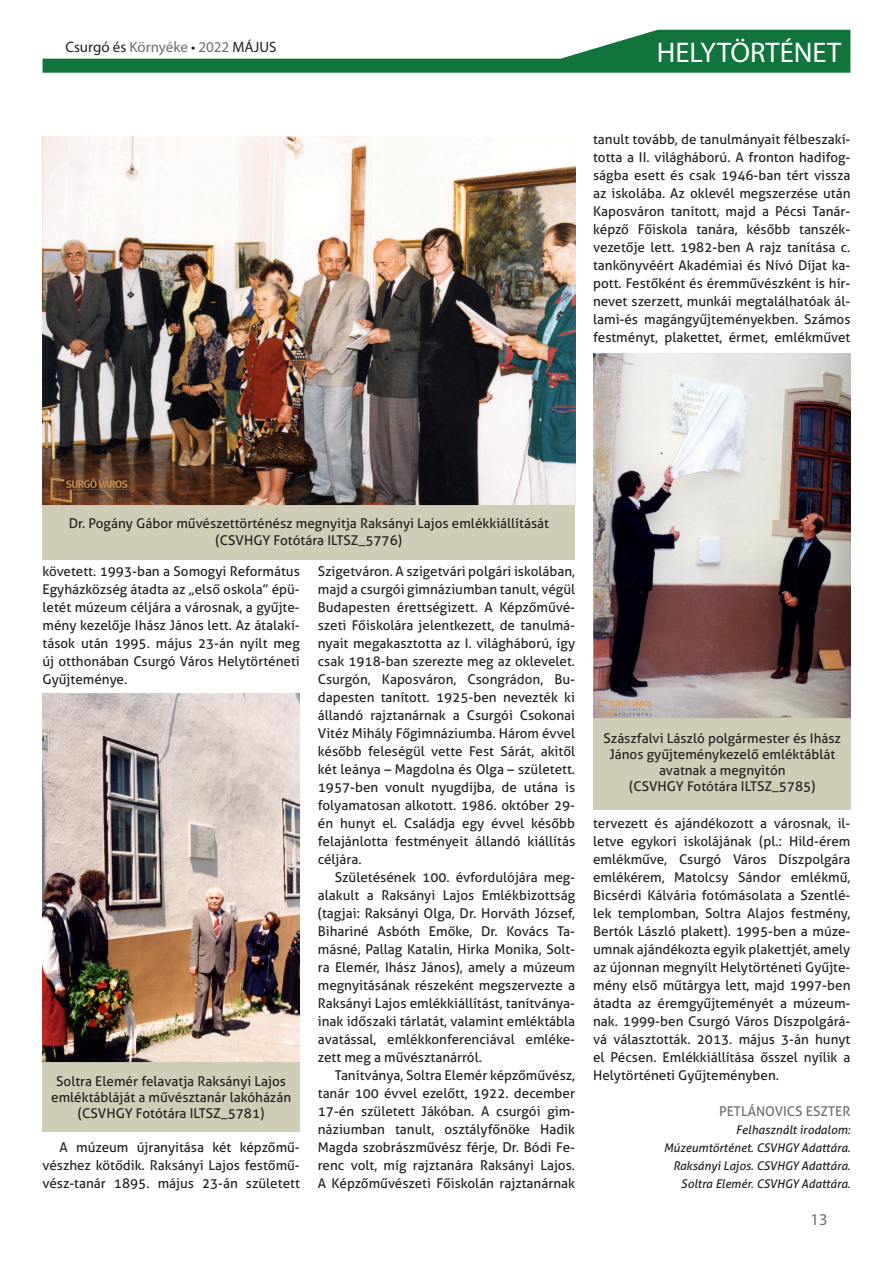
<style>
.page{position:relative;width:893px;height:1263px;background:#fff}
.page>*{position:absolute;margin:0;border:0;box-sizing:border-box;transform-origin:0 0}
.t1{font:28.5px "Myriad Pro";color:#fff}
.t2{font:16.5px "Myriad Pro";color:#6c6d70}
.t3{font:15px "Myriad Pro";color:#231f20}
.t4{font:13.5px/18px "Aller";color:#231f20;text-align:justify}
.t5{font:13.5px "Aller";color:#6c6d70}
.t6{font:italic 12px "Aller";color:#231f20}
.s1{color:#6c6d70}
</style>
<div class="page">
<svg style="left:43px;top:30px;width:807px;height:43px"></svg>
<img style="left:43px;top:137px;width:532px;height:368px">
<div style="left:43px;top:505px;width:532px;height:55px;background:#cdcbb4"></div>
<img style="left:43px;top:693px;width:257px;height:369px">
<img style="left:594px;top:353px;width:256px;height:366px">
<div style="left:43px;top:1062px;width:257px;height:70px;background:#cdcbb4"></div>
<div style="left:594px;top:719px;width:257px;height:91px;background:#cdcbb4"></div>
<p class="t3" style="left:65px;top:38px;width:213px">Csurgó és <span class="s1">Környéke</span> • <span class="s1">2022</span> MÁJUS</p>
<p class="t1" style="left:657px;top:35px;width:186px">HELYTÖRTÉNET</p>
<p class="t4" style="left:593px;top:130px;width:259px">tanult tovább, de tanulmányait félbeszakí&shy;totta a II. világháború. A fronton hadifog&shy;ságba esett és csak 1946-ban tért vissza az iskolába. Az oklevél megszerzése után Kaposváron tanított, majd a Pécsi Tanár&shy;képző Főiskola tanára, később tanszék&shy;vezetője lett. 1982-ben A rajz tanítása c. tankönyvéért Akadémiai és Nívó Díjat ka&shy;pott. Festőként és éremművészként is hír&shy;nevet szerzett, munkái megtalálhatóak ál&shy;lami-és magángyűjteményekben. Számos festményt, plakettet, érmet, emlékművet</p>
<p class="t4" style="left:69px;top:514px;width:482px">Dr. Pogány Gábor művészettörténész megnyitja Raksányi Lajos emlékkiállítását</p>
<p class="t4" style="left:216px;top:531px;width:188px">(CSVHGY Fotótára ILTSZ_5776)</p>
<p class="t4" style="left:43px;top:562px;width:259px">követett. 1993-ban a Somogyi Református Egyházközség átadta az „első oskola” épü&shy;letét múzeum céljára a városnak, a gyűjte&shy;mény kezelője Ihász János lett. Az átalakí&shy;tások után 1995. május 23-án nyílt meg új otthonában Csurgó Város Helytörténeti Gyűjteménye.</p>
<p class="t4" style="left:51px;top:1073px;width:241px;line-height:16.2px;text-align:center">Soltra Elemér felavatja Raksányi Lajos emléktábláját a művésztanár lakóházán (CSVHGY Fotótára ILTSZ_5781)</p>
<p class="t4" style="left:43px;top:1138px;width:259px;text-indent:17px">A múzeum újranyitása két képzőmű&shy;vészhez kötődik. Raksányi Lajos festőmű&shy;vész-tanár 1895. május 23-án született</p>
<p class="t4" style="left:318px;top:562px;width:259px">Szigetváron. A szigetvári polgári iskolában, majd a csurgói gimnáziumban tanult, végül Budapesten érettségizett. A Képzőművé&shy;szeti Főiskolára jelentkezett, de tanulmá&shy;nyait megakasztotta az I. világháború, így csak 1918-ban szerezte meg az oklevelet.<br>Csurgón, Kaposváron, Csongrádon, Bu&shy;dapesten tanított. 1925-ben nevezték ki állandó rajztanárnak a Csurgói Csokonai Vitéz Mihály Főgimnáziumba. Három évvel később feleségül vette Fest Sárát, akitől két leánya – Magdolna és Olga – született.<br>1957-ben vonult nyugdíjba, de utána is folyamatosan alkotott. 1986. október 29- én hunyt el. Családja egy évvel később felajánlotta festményeit állandó kiállítás céljára.</p>
<p class="t4" style="left:318px;top:868px;width:259px;text-indent:17px">Születésének 100. évfordulójára meg&shy;alakult a Raksányi Lajos Emlékbizottság (tagjai: Raksányi Olga, Dr. Horváth József, Bihariné Asbóth Emőke, Dr. Kovács Ta&shy;másné, Pallag Katalin, Hirka Monika, Solt&shy;ra Elemér, Ihász János), amely a múzeum megnyitásának részeként megszervezte a Raksányi Lajos emlékkiállítást, tanítványa&shy;inak időszaki tárlatát, valamint emléktábla avatással, emlékkonferenciával emléke&shy;zett meg a művésztanárról.</p>
<p class="t4" style="left:318px;top:1066px;width:259px;text-indent:17px">Tanítványa, Soltra Elemér képzőművész, tanár 100 évvel ezelőtt, 1922. december 17-én született Jákóban. A csurgói gim&shy;náziumban tanult, osztályfőnöke Hadik Magda szobrászművész férje, Dr. Bódi Fe&shy;renc volt, míg rajztanára Raksányi Lajos.<br>A Képzőművészeti Főiskolán rajztanárnak</p>
<p class="t4" style="left:604px;top:730px;width:239px;line-height:16.2px;text-align:center">Szászfalvi László polgármester és Ihász<br>János gyűjteménykezelő emléktáblát avatnak a megnyitón</p>
<p class="t4" style="left:629px;top:777px;width:188px">(CSVHGY Fotótára ILTSZ_5785)</p>
<p class="t4" style="left:593px;top:814px;width:259px">tervezett és ajándékozott a városnak, il&shy;letve egykori iskolájának (pl.: Hild-érem emlékműve, Csurgó Város Díszpolgára emlékérem, Matolcsy Sándor emlékmű, Bicsérdi Kálvária fotómásolata a Szentlé&shy;lek templomban, Soltra Alajos festmény, Bertók László plakett). 1995-ben a múze&shy;umnak ajándékozta egyik plakettjét, amely az újonnan megnyílt Helytörténeti Gyűjte&shy;mény első műtárgya lett, majd 1997-ben átadta az éremgyűjteményét a múzeum&shy;nak. 1999-ben Csurgó Város Díszpolgárá&shy;vá választották. 2013. május 3-án hunyt el Pécsen. Emlékkiállítása ősszel nyílik a Helytörténeti Gyűjteményben.</p>
<p class="t5" style="left:719px;top:1103px;width:133px">PETLÁNOVICS ESZTER</p>
<p class="t6" style="left:736px;top:1122px;width:116px">Felhasznált irodalom:</p>
<p class="t6" style="left:664px;top:1140px;width:188px">Múzeumtörténet. CSVHGY Adattára.</p>
<p class="t6" style="left:673px;top:1158px;width:179px">Raksányi Lajos. CSVHGY Adattára.</p>
<p class="t6" style="left:681px;top:1176px;width:171px">Soltra Elemér. CSVHGY Adattára.</p>
<p class="t2" style="left:811px;top:1209px;width:18px">13</p>
</div>
